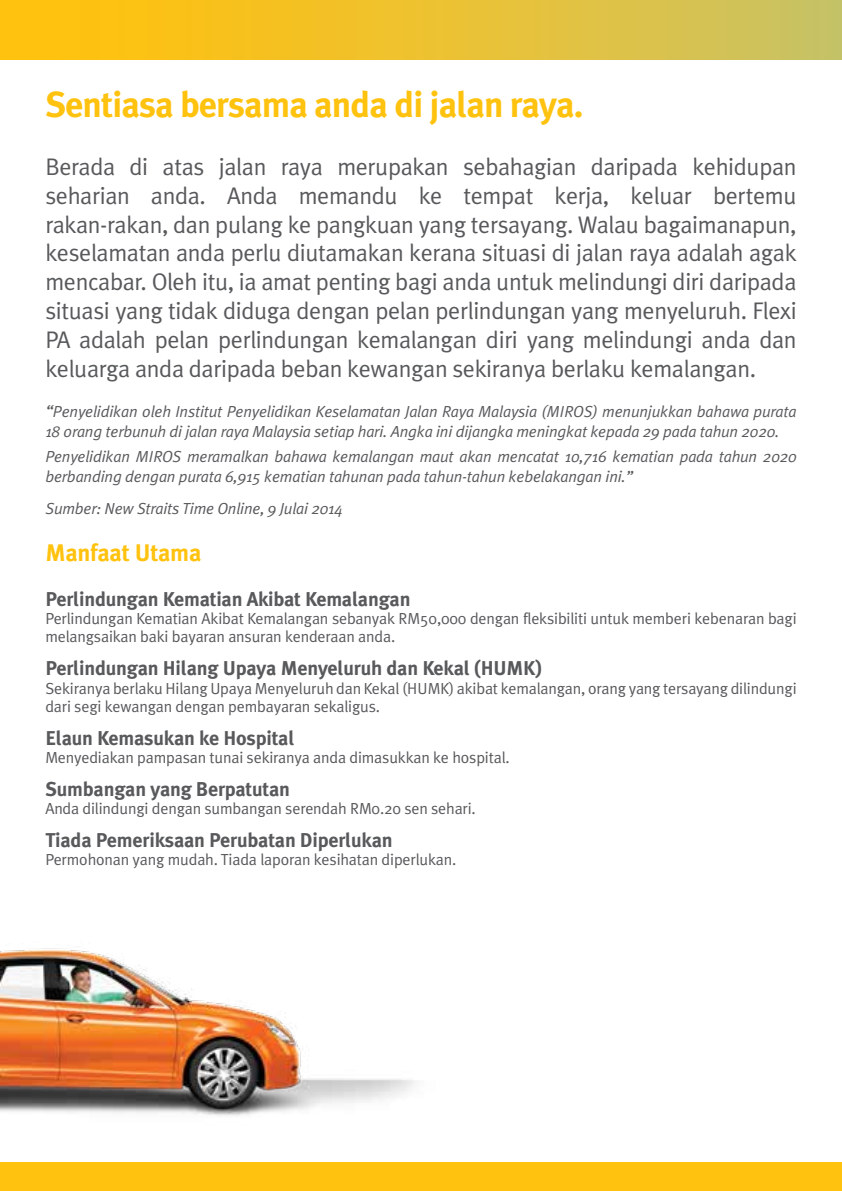
<style>
.page{position:relative;width:842px;height:1191px;background:#fff}
.page>*{position:absolute;margin:0;border:0;box-sizing:border-box;transform-origin:0 0}
.t1{font:700 36px "Meta Plus";letter-spacing:-.025em;color:#ffc20e}
.t2{font:24px/28.8px "Meta Plus";letter-spacing:-.015em;color:#58595b;text-align:justify}
.t3{font:700 24px "Meta Plus";letter-spacing:-.01em;color:#ffc20e}
.t4{font:700 20px "Meta Plus";letter-spacing:-.01em;color:#58595b}
.t5{font:16px/18px "Meta Plus";letter-spacing:-.01em;color:#58595b}
.t6{font:italic 16px/20px "Meta Plus";letter-spacing:-.01em;color:#58595b}
.s1{font-size:17px}
</style>
<div class="page">
<div style="left:0;top:0;width:842px;height:60px;background:linear-gradient(to right,#ffc104,#ccc262)"></div>
<div style="left:0;top:1162px;width:842px;height:29px;background:#ffc20e"></div>
<img style="left:0;top:948px;width:415px;height:168px">
<h1 class="t1" style="left:45px;top:84px;width:539px">Sentiasa bersama anda di jalan raya.</h1>
<p class="t2" style="left:45px;top:152px;width:753px">Berada di atas jalan raya merupakan sebahagian daripada kehidupan seharian anda. Anda memandu ke tempat kerja, keluar bertemu rakan-rakan, dan pulang ke pangkuan yang tersayang. Walau bagaimanapun, keselamatan anda perlu diutamakan kerana situasi di jalan raya adalah agak mencabar. Oleh itu, ia amat penting bagi anda untuk melindungi diri daripada situasi yang tidak diduga dengan pelan perlindungan yang menyeluruh. Flexi PA adalah pelan perlindungan kemalangan diri yang melindungi anda dan keluarga anda daripada beban kewangan sekiranya berlaku kemalangan.</p>
<p class="t6" style="left:45px;top:401px;width:753px"><span class="s1">“</span>Penyelidikan oleh Institut Penyelidikan Keselamatan Jalan Raya Malaysia (MIROS) menunjukkan bahawa purata<br>18 orang terbunuh di jalan raya Malaysia setiap hari. Angka ini dijangka meningkat kepada 29 pada tahun 2020.</p>
<p class="t6" style="left:45px;top:446px;width:753px">Penyelidikan MIROS meramalkan bahawa kemalangan maut akan mencatat 10,716 kematian pada tahun 2020 berbanding dengan purata 6,915 kematian tahunan pada tahun-tahun kebelakangan ini.”</p>
<p class="t6" style="left:45px;top:498px;width:299px">Sumber: New Straits Time Online, 9 Julai 2014</p>
<p class="t3" style="left:45px;top:539px;width:158px">Manfaat Utama</p>
<p class="t4" style="left:45px;top:588px;width:367px">Perlindungan Kematian Akibat Kemalangan</p>
<p class="t5" style="left:45px;top:609px;width:753px">Perlindungan Kematian Akibat Kemalangan sebanyak RM50,000 dengan fleksibiliti untuk memberi kebenaran bagi melangsaikan baki bayaran ansuran kenderaan anda.</p>
<p class="t4" style="left:45px;top:657px;width:498px">Perlindungan Hilang Upaya Menyeluruh dan Kekal (HUMK)</p>
<p class="t5" style="left:45px;top:679px;width:753px">Sekiranya berlaku Hilang Upaya Menyeluruh dan Kekal (HUMK) akibat kemalangan, orang yang tersayang dilindungi dari segi kewangan dengan pembayaran sekaligus.</p>
<p class="t4" style="left:45px;top:726px;width:251px">Elaun Kemasukan ke Hospital</p>
<p class="t5" style="left:45px;top:748px;width:466px">Menyediakan pampasan tunai sekiranya anda dimasukkan ke hospital.</p>
<p class="t4" style="left:45px;top:777px;width:246px">Sumbangan yang Berpatutan</p>
<p class="t5" style="left:45px;top:799px;width:432px">Anda dilindungi dengan sumbangan serendah RM0.20 sen sehari.</p>
<p class="t4" style="left:45px;top:828px;width:349px">Tiada Pemeriksaan Perubatan Diperlukan</p>
<p class="t5" style="left:45px;top:850px;width:413px">Permohonan yang mudah. Tiada laporan kesihatan diperlukan.</p>
</div>
